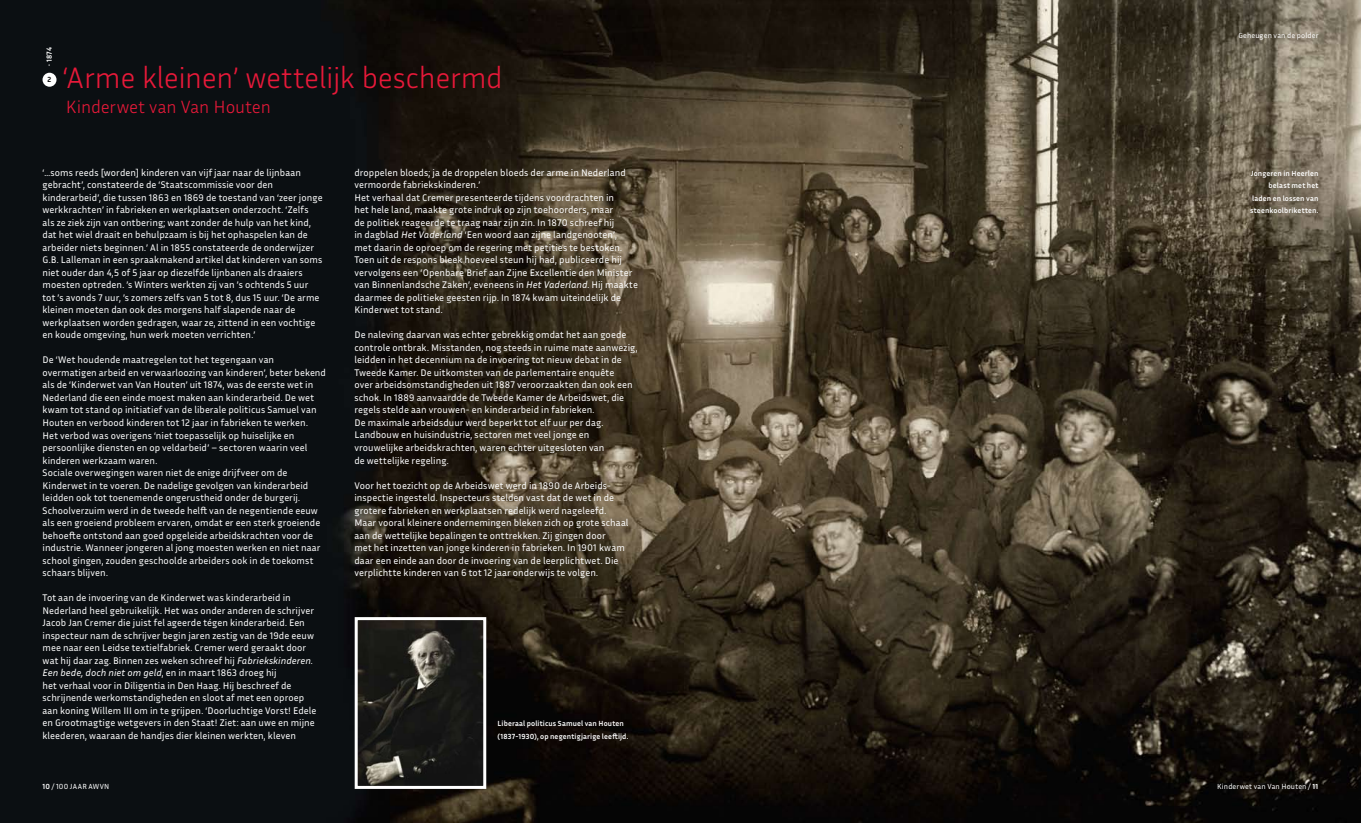
<style>
.page{position:relative;width:1361px;height:823px;background:#fff}
.page>*{position:absolute;margin:0;border:0;box-sizing:border-box;transform-origin:0 0}
.t1{font:300 30px "Inria Sans";letter-spacing:-.01em;color:#e71939}
.t2{font:300 18px "Inria Sans";letter-spacing:-.005em;color:#e71939}
.t3{font:9.8px/12.5px "Inria Sans";letter-spacing:.01em;color:#fff}
.t4{font:700 7.5px/12.5px "Inria Sans";letter-spacing:.02em;color:#fff}
.t5{font:7.5px "Inria Sans";letter-spacing:.02em;color:#fff}
.t6{font:700 7.5px "Inria Sans";color:#000}
.s1{font-style:italic}
.s2{font-weight:700}
</style>
<div class="page">
<img style="left:0;top:0;width:1361px;height:822px">
<div style="left:43px;top:73px;width:14px;height:14px;background:#fff;border-radius:50%"></div>
<img style="left:359px;top:620px;width:123px;height:164px">
<div style="left:355px;top:616px;width:131px;height:172px;border:3px solid #fff"></div>
<p class="t4" style="left:43px;top:66px;width:20px;rotate:-90deg">• 1874</p>
<p class="t6" style="left:48px;top:74px;width:5px">2</p>
<h1 class="t1" style="left:63px;top:58px;width:441px">‘Arme kleinen’ wettelijk beschermd</h1>
<h2 class="t2" style="left:66px;top:95px;width:206px">Kinderwet van Van Houten</h2>
<p class="t3" style="left:43px;top:166px;width:281px">‘…soms reeds [worden] kinderen van vijf jaar naar de lijnbaan gebracht’, constateerde de ‘Staatscommissie voor den kinderarbeid’, die tussen 1863 en 1869 de toestand van ‘zeer jonge werkkrachten’ in fabrieken en werkplaatsen onderzocht. ‘Zelfs als ze ziek zijn van ontbering; want zonder de hulp van het kind, dat het wiel draait en behulpzaam is bij het ophaspelen kan de arbeider niets beginnen.’ Al in 1855 constateerde de onderwijzer G.B. Lalleman in een spraakmakend artikel dat kinderen van soms niet ouder dan 4,5 of 5 jaar op diezelfde lijnbanen als draaiers moesten optreden. ’s Winters werkten zij van ’s ochtends 5 uur tot ’s avonds 7 uur, ’s zomers zelfs van 5 tot 8, dus 15 uur. ‘De arme kleinen moeten dan ook des morgens half slapende naar de werkplaatsen worden gedragen, waar ze, zittend in een vochtige en koude omgeving, hun werk moeten verrichten.’</p>
<p class="t3" style="left:43px;top:353px;width:285px">De ‘Wet houdende maatregelen tot het tegengaan van overmatigen arbeid en verwaarloozing van kinderen’, beter bekend als de ‘Kinderwet van Van Houten’ uit 1874, was de eerste wet in Nederland die een einde moest maken aan kinderarbeid. De wet kwam tot stand op initiatief van de liberale politicus Samuel van Houten en verbood kinderen tot 12 jaar in fabrieken te werken.<br>Het verbod was overigens ‘niet toepasselijk op huiselijke en persoonlijke diensten en op veldarbeid’ – sectoren waarin veel kinderen werkzaam waren.<br>Sociale overwegingen waren niet de enige drijfveer om de Kinderwet in te voeren. De nadelige gevolgen van kinderarbeid leidden ook tot toenemende ongerustheid onder de burgerij.<br>Schoolverzuim werd in de tweede helft van de negentiende eeuw als een groeiend probleem ervaren, omdat er een sterk groeiende behoefte ontstond aan goed opgeleide arbeidskrachten voor de industrie. Wanneer jongeren al jong moesten werken en niet naar school gingen, zouden geschoolde arbeiders ook in de toekomst schaars blijven.</p>
<p class="t3" style="left:43px;top:591px;width:275px">Tot aan de invoering van de Kinderwet was kinderarbeid in Nederland heel gebruikelijk. Het was onder anderen de schrijver Jacob Jan Cremer die juist fel ageerde tégen kinderarbeid. Een inspecteur nam de schrijver begin jaren zestig van de 19de eeuw mee naar een Leidse textielfabriek. Cremer werd geraakt door wat hij daar zag. Binnen zes weken schreef hij <span class="s1">Fabriekskinderen.<br>Een bede, doch niet om geld</span>, en in maart 1863 droeg hij<br>het verhaal voor in Diligentia in Den Haag. Hij beschreef de schrijnende werkomstandigheden en sloot af met een oproep aan koning Willem III om in te grijpen. ‘Doorluchtige Vorst! Edele en Grootmagtige wetgevers in den Staat! Ziet: aan uwe en mijne kleederen, waaraan de handjes dier kleinen werkten, kleven</p>
<p class="t5" style="left:43px;top:781px;width:68px"><span class="s2">10</span> / 100 JAAR AWVN</p>
<p class="t3" style="left:354px;top:166px;width:285px">droppelen bloeds; ja de droppelen bloeds der arme in Nederland vermoorde fabriekskinderen.’<br>Het verhaal dat Cremer presenteerde tijdens voordrachten in<br>het hele land, maakte grote indruk op zijn toehoorders, maar<br>de politiek reageerde te traag naar zijn zin. In 1870 schreef hij<br>in dagblad <span class="s1">Het Vaderland</span> ‘Een woord aan zijne landgenooten’,<br>met daarin de oproep om de regering met petities te bestoken.<br>Toen uit de respons bleek hoeveel steun hij had, publiceerde hij vervolgens een ‘Openbare Brief aan Zijne Excellentie den Minister van Binnenlandsche Zaken’, eveneens in <span class="s1">Het Vaderland</span>. Hij maakte daarmee de politieke geesten rijp. In 1874 kwam uiteindelijk de Kinderwet tot stand.</p>
<p class="t3" style="left:354px;top:328px;width:285px">De naleving daarvan was echter gebrekkig omdat het aan goede controle ontbrak. Misstanden, nog steeds in ruime mate aanwezig, leidden in het decennium na de invoering tot nieuw debat in de Tweede Kamer. De uitkomsten van de parlementaire enquête<br>over arbeidsomstandigheden uit 1887 veroorzaakten dan ook een schok. In 1889 aanvaardde de Tweede Kamer de Arbeidswet, die regels stelde aan vrouwen- en kinderarbeid in fabrieken.<br>De maximale arbeidsduur werd beperkt tot elf uur per dag.<br>Landbouw en huisindustrie, sectoren met veel jonge en vrouwelijke arbeidskrachten, waren echter uitgesloten van<br>de wettelijke regeling.</p>
<p class="t3" style="left:354px;top:478px;width:276px">Voor het toezicht op de Arbeidswet werd in 1890 de Arbeids&shy;inspectie ingesteld. Inspecteurs stelden vast dat de wet in de grotere fabrieken en werkplaatsen redelijk werd nageleefd.<br>Maar vooral kleinere ondernemingen bleken zich op grote schaal aan de wettelijke bepalingen te onttrekken. Zij gingen door<br>met het inzetten van jonge kinderen in fabrieken. In 1901 kwam daar een einde aan door de invoering van de leerplichtwet. Die verplichtte kinderen van 6 tot 12 jaar onderwijs te volgen.</p>
<p class="t4" style="left:497px;top:717px;width:132px">Liberaal politicus Samuel van Houten (1837-1930), op negentigjarige leeftijd.</p>
<p class="t5" style="left:1238px;top:31px;width:82px">Geheugen van de polder</p>
<p class="t4" style="left:1250px;top:167px;width:70px;text-align:right">Jongeren in Heerlen belast met het laden en lossen van steenkoolbriketten.</p>
<p class="t5" style="left:1217px;top:781px;width:103px">Kinderwet van Van Houten / <span class="s2">11</span></p>
</div>
